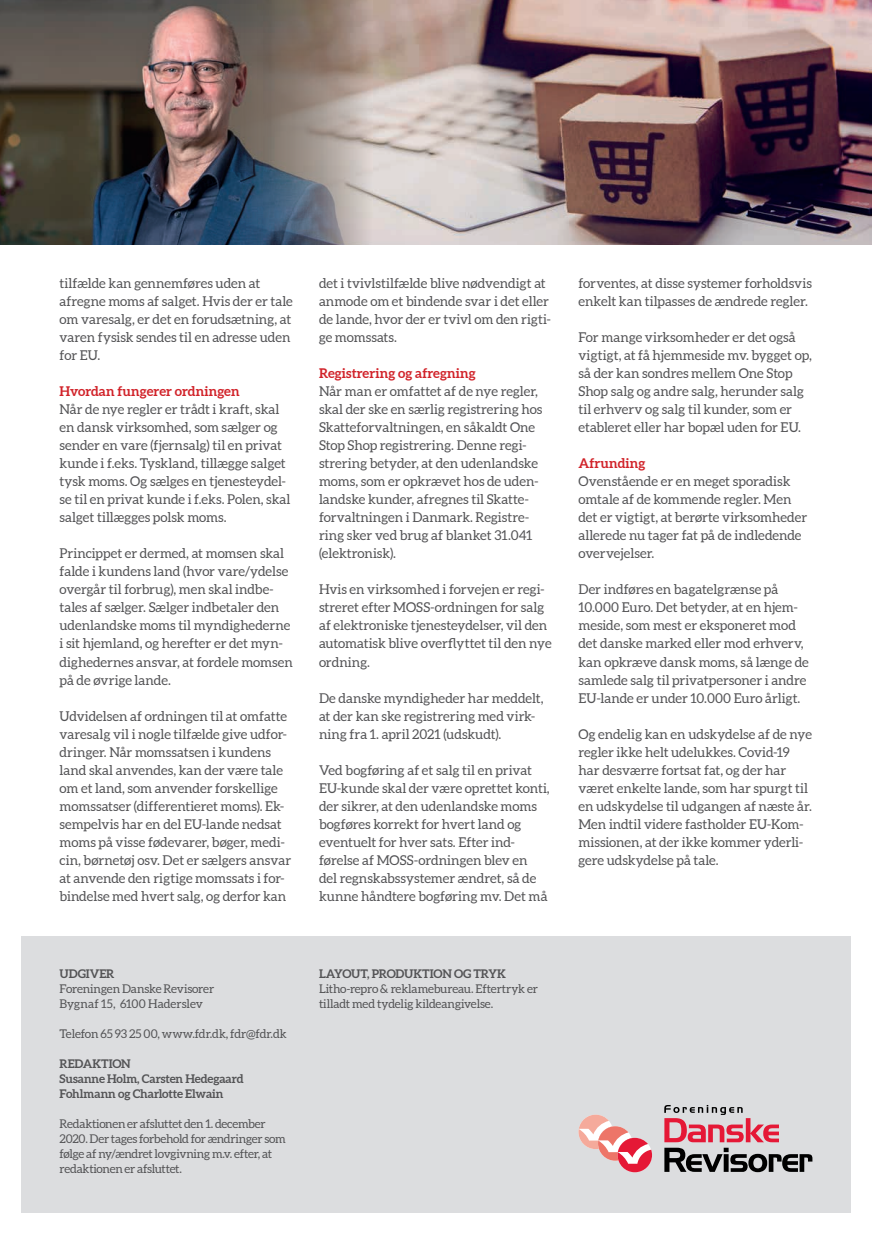
<style>
.page{position:relative;width:872px;height:1234px;background:#fff}
.page>*{position:absolute;margin:0;border:0;box-sizing:border-box;transform-origin:0 0}
.t1{font:13.5px/18px "Aleo";color:#535355}
.t2{font:700 13.5px "Aleo";letter-spacing:.005em;color:#d1232a}
.t3{font:12px/15px "Aleo";letter-spacing:-.02em;color:#535355}
.t4{font:700 12px/15px "Aleo";letter-spacing:-.005em;color:#535355}
</style>
<div class="page">
<div style="left:21px;top:935px;width:829px;height:277px;background:#dcdddf"></div>
<svg style="left:578px;top:1114px;width:74px;height:57px"></svg>
<svg style="left:664px;top:1147px;width:148px;height:24px"></svg>
<svg style="left:664px;top:1105px;width:115px;height:36px"></svg>
<img style="left:0;top:0;width:202px;height:244px">
<img style="left:202px;top:0;width:670px;height:244px">
<p class="t1" style="left:60px;top:275px;width:235px">tilfælde kan gennemføres uden at afregne moms af salget. Hvis der er tale om varesalg, er det en forudsætning, at varen fysisk sendes til en adresse uden for EU.</p>
<p class="t2" style="left:60px;top:383px;width:182px">Hvordan fungerer ordningen</p>
<p class="t1" style="left:60px;top:401px;width:232px">Når de nye regler er trådt i kraft, skal en dansk virksomhed, som sælger og sender en vare (fjernsalg) til en privat kunde i f.eks. Tyskland, tillægge salget tysk moms. Og sælges en tjenesteydel&shy;se til en privat kunde i f.eks. Polen, skal salget tillægges polsk moms.</p>
<p class="t1" style="left:60px;top:545px;width:235px">Princippet er dermed, at momsen skal falde i kundens land (hvor vare/ydelse overgår til forbrug), men skal indbe&shy;tales af sælger. Sælger indbetaler den udenlandske moms til myndighederne i sit hjemland, og herefter er det myn&shy;dighedernes ansvar, at fordele momsen på de øvrige lande.</p>
<p class="t1" style="left:60px;top:707px;width:233px">Udvidelsen af ordningen til at omfatte varesalg vil i nogle tilfælde give udfor&shy;dringer. Når momssatsen i kundens land skal anvendes, kan der være tale om et land, som anvender forskellige momssatser (differentieret moms). Ek&shy;sempelvis har en del EU-lande nedsat moms på visse fødevarer, bøger, medi&shy;cin, børnetøj osv. Det er sælgers ansvar at anvende den rigtige momssats i for&shy;bindelse med hvert salg, og derfor kan</p>
<p class="t4" style="left:60px;top:966px;width:56px">UDGIVER</p>
<p class="t3" style="left:60px;top:981px;width:156px">Foreningen Danske Revisorer<br>Bygnaf 15, 6100 Haderslev</p>
<p class="t3" style="left:60px;top:1026px;width:229px">Telefon 65 93 25 00, www.fdr.dk, fdr@fdr.dk</p>
<p class="t4" style="left:60px;top:1056px;width:186px">REDAKTION<br>Susanne Holm, Carsten Hedegaard<br>Fohlmann og Charlotte Elwain</p>
<p class="t3" style="left:60px;top:1116px;width:228px">Redaktionen er afsluttet den 1. december 2020. Der tages forbehold for ændringer som følge af ny/ændret lovgivning m.v. efter, at redaktionen er afsluttet.</p>
<p class="t1" style="left:319px;top:275px;width:234px">det i tvivlstilfælde blive nødvendigt at anmode om et bindende svar i det eller de lande, hvor der er tvivl om den rigti&shy;ge momssats.</p>
<p class="t2" style="left:319px;top:365px;width:158px">Registrering og afregning</p>
<p class="t1" style="left:319px;top:383px;width:225px">Når man er omfattet af de nye regler, skal der ske en særlig registrering hos Skatteforvaltningen, en såkaldt One Stop Shop registrering. Denne regi&shy;strering betyder, at den udenlandske moms, som er opkrævet hos de uden&shy;landske kunder, afregnes til Skatte&shy;forvaltningen i Danmark. Registre&shy;ring sker ved brug af blanket 31.041 (elektronisk).</p>
<p class="t1" style="left:319px;top:581px;width:234px">Hvis en virksomhed i forvejen er regi&shy;streret efter MOSS-ordningen for salg af elektroniske tjenesteydelser, vil den automatisk blive overflyttet til den nye ordning.</p>
<p class="t1" style="left:319px;top:689px;width:226px">De danske myndigheder har meddelt, at der kan ske registrering med virk&shy;ning fra 1. april 2021 (udskudt).</p>
<p class="t1" style="left:319px;top:761px;width:232px">Ved bogføring af et salg til en privat EU-kunde skal der være oprettet konti, der sikrer, at den udenlandske moms bogføres korrekt for hvert land og eventuelt for hver sats. Efter ind&shy;førelse af MOSS-ordningen blev en<br>del regnskabssystemer ændret, så de kunne håndtere bogføring mv. Det må</p>
<p class="t4" style="left:319px;top:966px;width:188px">LAYOUT, PRODUKTION OG TRYK</p>
<p class="t3" style="left:319px;top:981px;width:220px">Litho-repro &amp; reklamebureau. Eftertryk er tilladt med tydelig kildeangivelse.</p>
<p class="t1" style="left:578px;top:275px;width:235px">forventes, at disse systemer forholdsvis enkelt kan tilpasses de ændrede regler.</p>
<p class="t1" style="left:578px;top:329px;width:235px">For mange virksomheder er det også vigtigt, at få hjemmeside mv. bygget op, så der kan sondres mellem One Stop Shop salg og andre salg, herunder salg til erhverv og salg til kunder, som er etableret eller har bopæl uden for EU.</p>
<p class="t2" style="left:578px;top:455px;width:69px">Afrunding</p>
<p class="t1" style="left:578px;top:473px;width:230px">Ovenstående er en meget sporadisk omtale af de kommende regler. Men det er vigtigt, at berørte virksomheder allerede nu tager fat på de indledende overvejelser.</p>
<p class="t1" style="left:578px;top:581px;width:232px">Der indføres en bagatelgrænse på 10.000 Euro. Det betyder, at en hjem&shy;meside, som mest er eksponeret mod det danske marked eller mod erhverv, kan opkræve dansk moms, så længe de samlede salg til privatpersoner i andre EU-lande er under 10.000 Euro årligt.</p>
<p class="t1" style="left:578px;top:725px;width:235px">Og endelig kan en udskydelse af de nye regler ikke helt udelukkes. Covid-19 har desværre fortsat fat, og der har været enkelte lande, som har spurgt til en udskydelse til udgangen af næste år.<br>Men indtil videre fastholder EU-Kom&shy;missionen, at der ikke kommer yderli&shy;gere udskydelse på tale.</p>
</div>
